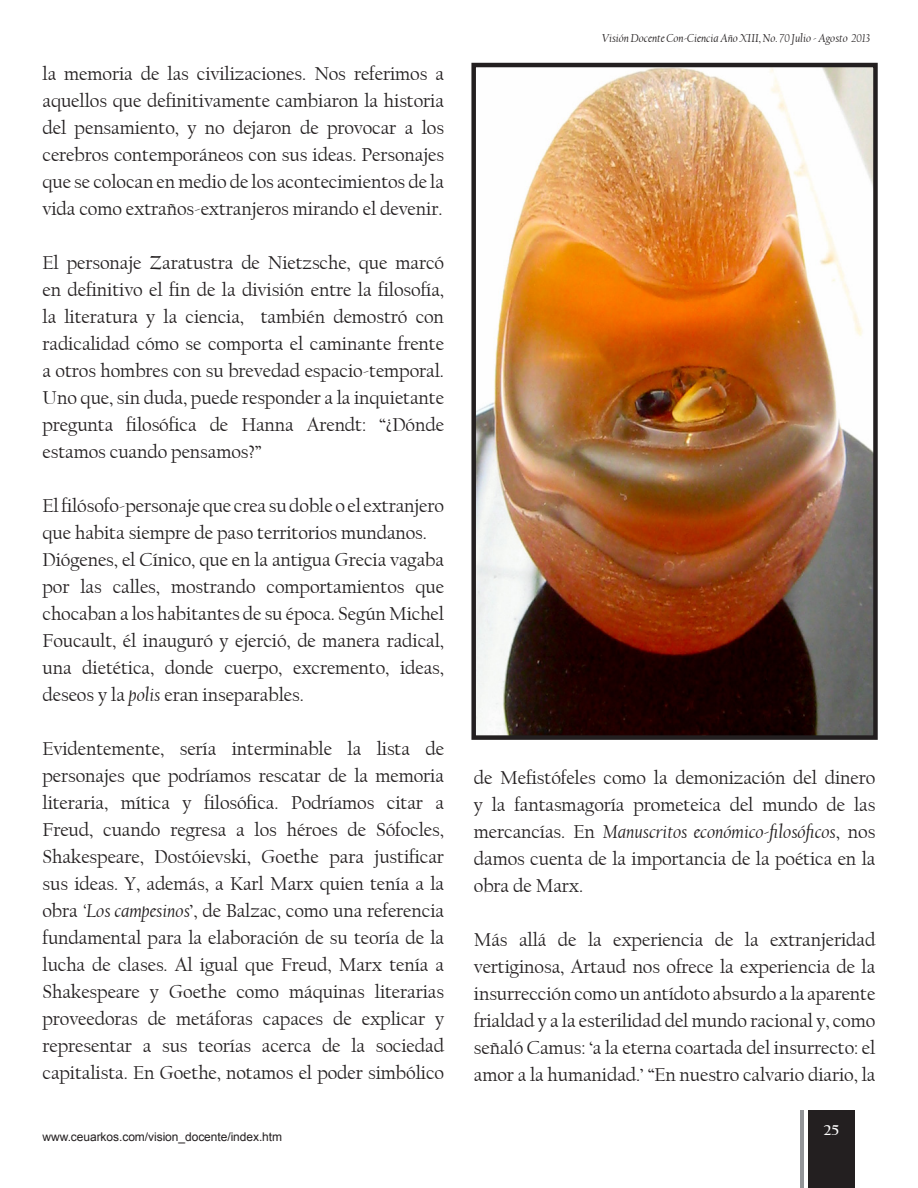
<style>
.page{position:relative;width:918px;height:1188px;background:#fff}
.page>*{position:absolute;margin:0;border:0;box-sizing:border-box;transform-origin:0 0}
.t1{font:19.5px/27px "Californian FB";letter-spacing:-.005em;color:#231f20;text-align:justify}
.t2{font:700 15px "Californian FB";color:#fff}
.t3{font:italic 12px "Californian FB";letter-spacing:-.005em;color:#231f20}
.t4{font:12px "Arial";letter-spacing:-.005em;color:#231f20}
.s1{font-style:italic}
</style>
<div class="page">
<div style="left:808px;top:1110px;width:46px;height:78px;background:#231f20"></div>
<hr style="left:801px;top:1110px;width:3px;height:78px;background:#939598">
<img style="left:476px;top:68px;width:397px;height:667px">
<div style="left:471px;top:63px;width:407px;height:677px;border:4px solid #231f20"></div>
<p class="t1" style="left:43px;top:61px;width:403px">la memoria de las civilizaciones. Nos referimos a aquellos que definitivamente cambiaron la historia del pensamiento, y no dejaron de provocar a los cerebros contemporáneos con sus ideas. Personajes que se colocan en medio de los acontecimientos de la vida como extraños-extranjeros mirando el devenir.</p>
<p class="t1" style="left:43px;top:250px;width:403px">El personaje Zaratustra de Nietzsche, que marcó en definitivo el fin de la división entre la filosofía, la literatura y la ciencia, también demostró con radicalidad cómo se comporta el caminante frente a otros hombres con su brevedad espacio-temporal.<br>Uno que, sin duda, puede responder a la inquietante pregunta filosófica de Hanna Arendt: “¿Dónde estamos cuando pensamos?”</p>
<p class="t1" style="left:43px;top:493px;width:403px">El filósofo-personaje que crea su doble o el extranjero que habita siempre de paso territorios mundanos.</p>
<p class="t1" style="left:43px;top:547px;width:403px">Diógenes, el Cínico, que en la antigua Grecia vagaba por las calles, mostrando comportamientos que chocaban a los habitantes de su época. Según Michel Foucault, él inauguró y ejerció, de manera radical, una dietética, donde cuerpo, excremento, ideas, deseos y la <span class="s1">polis</span> eran inseparables.</p>
<p class="t1" style="left:43px;top:736px;width:403px">Evidentemente, sería interminable la lista de personajes que podríamos rescatar de la memoria literaria, mítica y filosófica. Podríamos citar a Freud, cuando regresa a los héroes de Sófocles, Shakespeare, Dostóievski, Goethe para justificar sus ideas. Y, además, a Karl Marx quien tenía a la obra <span class="s1">‘Los campesinos</span>’, de Balzac, como una referencia fundamental para la elaboración de su teoría de la lucha de clases. Al igual que Freud, Marx tenía a Shakespeare y Goethe como máquinas literarias proveedoras de metáforas capaces de explicar y representar a sus teorías acerca de la sociedad capitalista. En Goethe, notamos el poder simbólico</p>
<p class="t4" style="left:43px;top:1129px;width:241px">www.ceuarkos.com/vision_docente/index.htm</p>
<p class="t3" style="left:602px;top:31px;width:270px">Visión Docente Con-Ciencia Año XIII, No. 70 Julio - Agosto 2013</p>
<p class="t1" style="left:474px;top:765px;width:403px">de Mefistófeles como la demonización del dinero y la fantasmagoría prometeica del mundo de las mercancías. En <span class="s1">Manuscritos económico-filosóficos</span>, nos damos cuenta de la importancia de la poética en la obra de Marx.</p>
<p class="t1" style="left:474px;top:927px;width:403px">Más allá de la experiencia de la extranjeridad vertiginosa, Artaud nos ofrece la experiencia de la insurrección como un antídoto absurdo a la aparente frialdad y a la esterilidad del mundo racional y, como señaló Camus: ‘a la eterna coartada del insurrecto: el amor a la humanidad.’ “En nuestro calvario diario, la</p>
<p class="t2" style="left:824px;top:1121px;width:17px">25</p>
</div>
